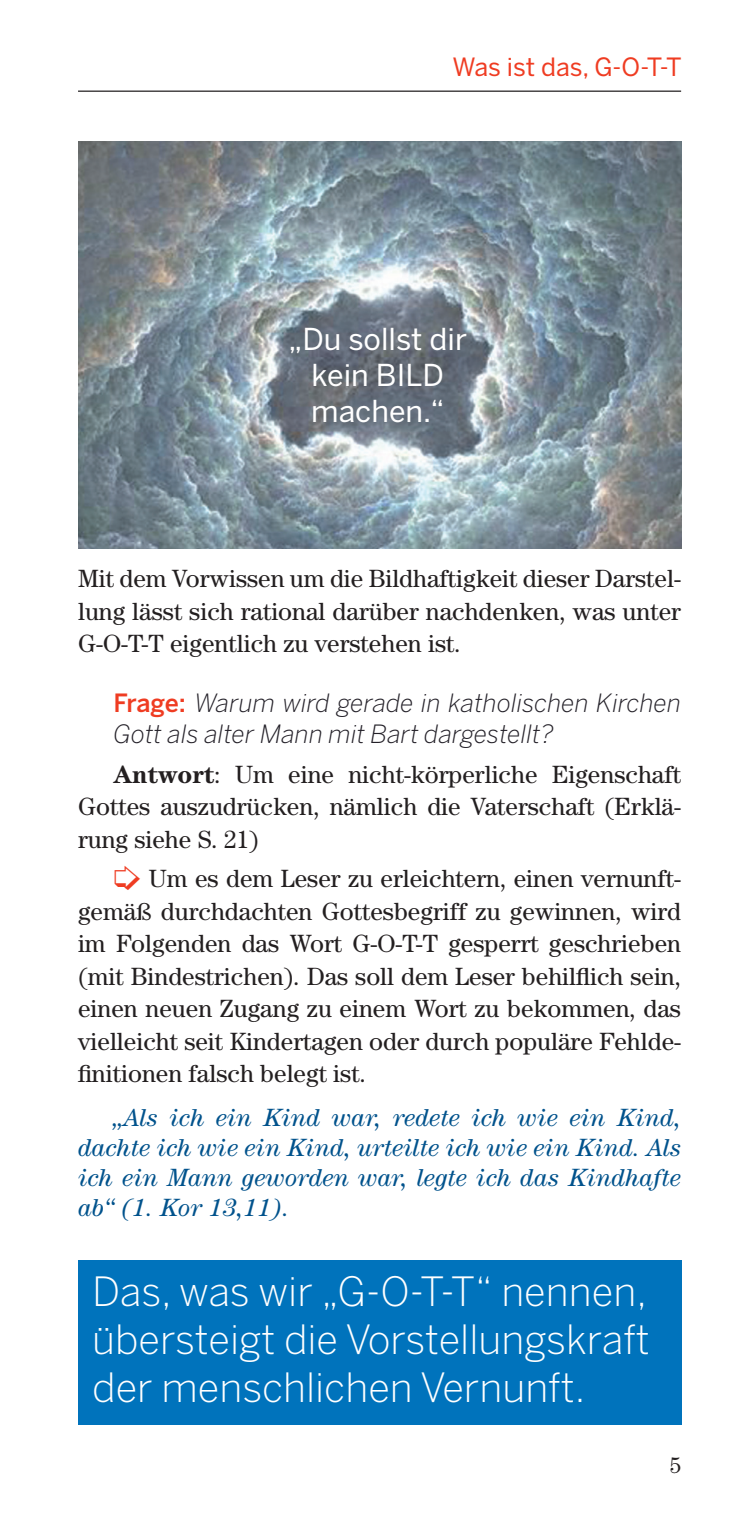
<style>
.page{position:relative;width:745px;height:1531px;background:#fff}
.page>*{position:absolute;margin:0;border:0;box-sizing:border-box;transform-origin:0 0}
.t1{font:300 40px/48px "Benton Sans";color:#fff;text-align:justify}
.t2{font:30px/36px "Benton Sans";color:#fff;text-align:center}
.t3{font:25px/32.5px "Century Std";color:#231f20;text-align:justify}
.t4{font:italic 25px/30px "Century Std";color:#00528c;text-align:justify}
.t5{font:italic 300 25px/31.2px "Benton Sans";color:#242129}
.t6{font:25px "Benton Sans";color:#ef3c22}
.t7{font:22.5px "Century Std";color:#231f20}
.s1{font-weight:500;font-style:normal;color:#ef3c22}
.s2{font-weight:700}
.s3{color:#ef3c22}
</style>
<div class="page">
<hr style="left:78px;top:91px;width:602px;height:1px;background:#231f20">
<div style="left:78px;top:1260px;width:602px;height:164px;background:#0073bc"></div>
<img style="left:78px;top:142px;width:602px;height:407px">
<p class="t6" style="left:452px;top:52px;width:231px">Was ist das, G-O-T-T</p>
<p class="t2" style="left:288px;top:320px;width:180px">„Du sollst dir kein BILD machen.“</p>
<p class="t3" style="left:78px;top:562px;width:604px">Mit dem Vorwissen um die Bildhaftigkeit dieser Darstel&shy;lung lässt sich rational darüber nachdenken, was unter G-O-T-T eigentlich zu verstehen ist.</p>
<p class="t5" style="left:113px;top:687px;width:568px"><span class="s1">Frage:</span> Warum wird gerade in katholischen Kirchen<br>Gott als alter Mann mit Bart dargestellt?</p>
<p class="t3" style="left:78px;top:757px;width:604px;text-indent:35px"><span class="s2">Antwort</span>: Um eine nicht-körperliche Eigenschaft Gottes auszudrücken, nämlich die Vaterschaft (Erklä&shy;rung siehe S. 21)</p>
<p class="t3" style="left:78px;top:862px;width:604px;text-indent:35px"><span class="s3">➭</span> Um es dem Leser zu erleichtern, einen vernunft&shy;gemäß durchdachten Gottesbegriff zu gewinnen, wird im Folgenden das Wort G-O-T-T gesperrt geschrieben (mit Bindestrichen). Das soll dem Leser behilflich sein, einen neuen Zugang zu einem Wort zu bekommen, das vielleicht seit Kindertagen oder durch populäre Fehlde&shy;finitionen falsch belegt ist.</p>
<p class="t4" style="left:78px;top:1102px;width:604px;text-indent:35px">„Als ich ein Kind war, redete ich wie ein Kind, dachte ich wie ein Kind, urteilte ich wie ein Kind. Als ich ein Mann geworden war, legte ich das Kindhafte ab“ (1. Kor 13,11).</p>
<h1 class="t1" style="left:92px;top:1267px;width:558px">Das, was wir „G-O-T-T“ nennen, übersteigt die Vorstellungskraft der menschlichen Vernunft.</h1>
<p class="t7" style="left:669px;top:1452px;width:13px">5</p>
</div>
